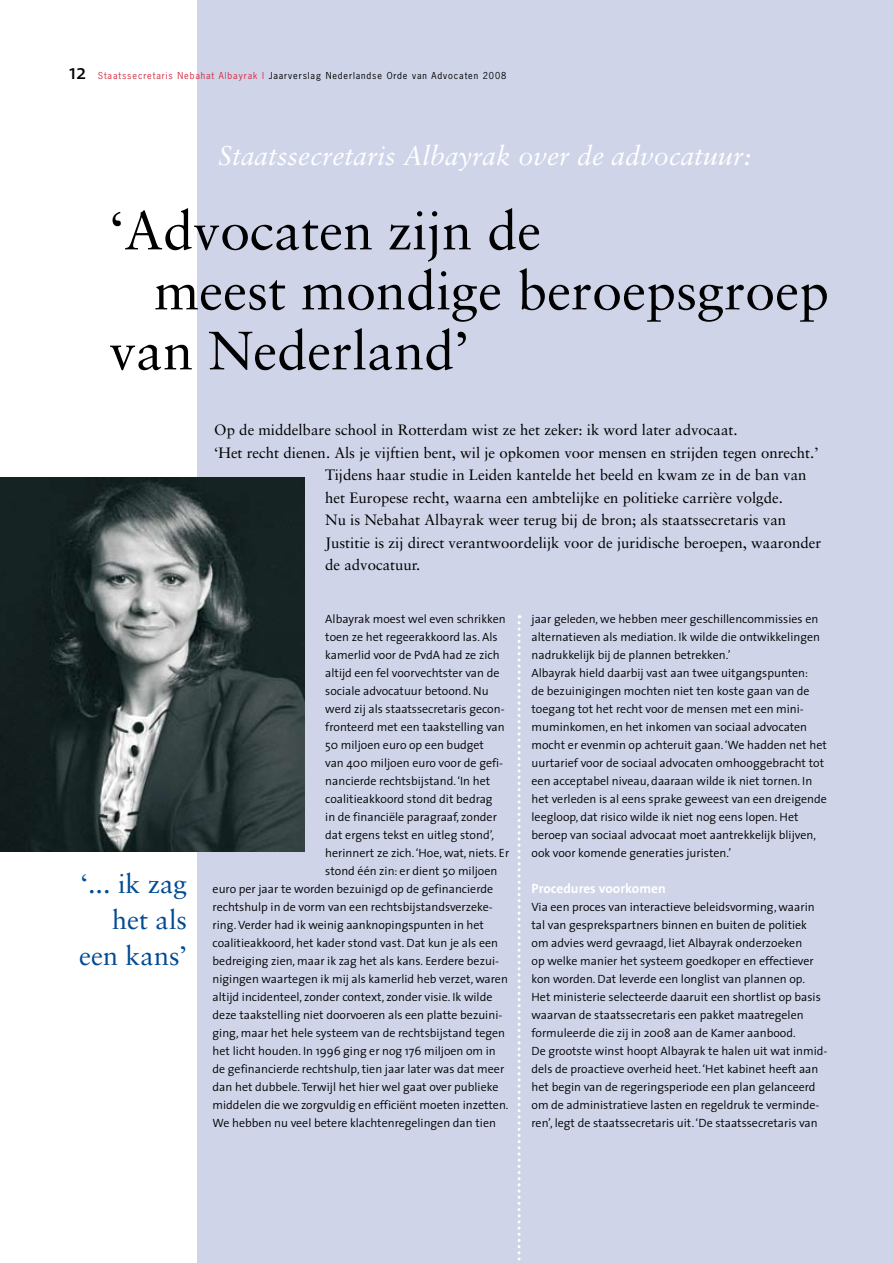
<style>
.page{position:relative;width:893px;height:1263px;background:#fff}
.page>*{position:absolute;margin:0;border:0;box-sizing:border-box;transform-origin:0 0}
.t1{font:54px "Sabon";color:#000}
.t2{font:italic 27px "Sabon";color:#fff}
.t3{font:27px/36px "Sabon";color:#004b93;text-align:right}
.t4{font:21px "The Sans";color:#000}
.t5{font:15px "Sabon";color:#000}
.t6{font:700 13.5px "The Sans";color:#fff}
.t7{font:300 12px/18px "The Sans";color:#000}
.t8{font:9px "News Gothic";letter-spacing:.1em;color:#000}
.s1{color:#d22d40}
</style>
<div class="page">
<div style="left:197px;top:0;width:696px;height:1263px;background:#cfd4e8"></div>
<img style="left:0;top:478px;width:304px;height:374px">
<svg style="left:518px;top:615px;width:3px;height:646px"></svg>
<h3 class="t4" style="left:69px;top:55px;width:19px">12</h3>
<p class="t8" style="left:98px;top:70px;width:410px"><span class="s1">Staatssecretaris Nebahat Albayrak |</span> Jaarverslag Nederlandse Orde van Advocaten 2008</p>
<h2 class="t2" style="left:219px;top:140px;width:534px">Staatssecretaris Albayrak over de advocatuur:</h2>
<h1 class="t1" style="left:109px;top:198px;width:433px">‘Advocaten zijn de</h1>
<h1 class="t1" style="left:154px;top:258px;width:676px">meest mondige beroepsgroep</h1>
<h1 class="t1" style="left:109px;top:318px;width:362px">van Nederland’</h1>
<h2 class="t3" style="left:79px;top:865px;width:110px">‘... ik zag het als een kans’</h2>
<p class="t5" style="left:214px;top:421px;width:525px">Op de middelbare school in Rotterdam wist ze het zeker: ik word later advocaat.</p>
<p class="t5" style="left:214px;top:443px;width:606px">‘Het recht dienen. Als je vijftien bent, wil je opkomen voor mensen en strijden tegen onrecht.’</p>
<p class="t5" style="left:325px;top:466px;width:483px">Tijdens haar studie in Leiden kantelde het beeld en kwam ze in de ban van</p>
<p class="t5" style="left:325px;top:488px;width:459px">het Europese recht, waarna een ambtelijke en politieke carrière volgde.</p>
<p class="t5" style="left:325px;top:511px;width:462px">Nu is Nebahat Albayrak weer terug bij de bron; als staatssecretaris van</p>
<p class="t5" style="left:325px;top:533px;width:497px">Justitie is zij direct verantwoordelijk voor de juridische beroepen, waaronder</p>
<p class="t5" style="left:325px;top:556px;width:97px">de advocatuur.</p>
<p class="t7" style="left:325px;top:610px;width:182px">Albayrak moest wel even schrikken</p>
<p class="t7" style="left:325px;top:628px;width:174px">toen ze het regeerakkoord las. Als</p>
<p class="t7" style="left:325px;top:646px;width:176px">kamerlid voor de PvdA had ze zich</p>
<p class="t7" style="left:325px;top:664px;width:176px">altijd een fel voorvechtster van de</p>
<p class="t7" style="left:325px;top:682px;width:165px">sociale advocatuur betoond. Nu</p>
<p class="t7" style="left:325px;top:700px;width:181px">werd zij als staatssecretaris gecon-</p>
<p class="t7" style="left:325px;top:718px;width:181px">fronteerd met een taakstelling van</p>
<p class="t7" style="left:325px;top:736px;width:160px">50 miljoen euro op een budget</p>
<p class="t7" style="left:325px;top:754px;width:179px">van 400 miljoen euro voor de gefi-</p>
<p class="t7" style="left:325px;top:772px;width:166px">nancierde rechtsbijstand. ‘In het</p>
<p class="t7" style="left:325px;top:790px;width:169px">coalitieakkoord stond dit bedrag</p>
<p class="t7" style="left:325px;top:808px;width:173px">in de financiële paragraaf, zonder</p>
<p class="t7" style="left:325px;top:826px;width:170px">dat ergens tekst en uitleg stond’,</p>
<p class="t7" style="left:325px;top:844px;width:185px">herinnert ze zich. ‘Hoe, wat, niets. Er</p>
<p class="t7" style="left:325px;top:862px;width:174px">stond één zin: er dient 50 miljoen</p>
<p class="t7" style="left:213px;top:880px;width:282px">euro per jaar te worden bezuinigd op de gefinancierde</p>
<p class="t7" style="left:213px;top:898px;width:282px">rechtshulp in de vorm van een rechtsbijstandsverzeke-</p>
<p class="t7" style="left:213px;top:916px;width:273px">ring. Verder had ik weinig aanknopingspunten in het</p>
<p class="t7" style="left:213px;top:934px;width:287px">coalitieakkoord, het kader stond vast. Dat kun je als een</p>
<p class="t7" style="left:213px;top:952px;width:288px">bedreiging zien, maar ik zag het als kans. Eerdere bezui-</p>
<p class="t7" style="left:213px;top:970px;width:297px">nigingen waartegen ik mij als kamerlid heb verzet, waren</p>
<p class="t7" style="left:213px;top:988px;width:281px">altijd incidenteel, zonder context, zonder visie. Ik wilde</p>
<p class="t7" style="left:213px;top:1006px;width:291px">deze taakstelling niet doorvoeren als een platte bezuini-</p>
<p class="t7" style="left:213px;top:1024px;width:294px">ging, maar het hele systeem van de rechtsbijstand tegen</p>
<p class="t7" style="left:213px;top:1042px;width:285px">het licht houden. In 1996 ging er nog 176 miljoen om in</p>
<p class="t7" style="left:213px;top:1060px;width:293px">de gefinancierde rechtshulp, tien jaar later was dat meer</p>
<p class="t7" style="left:213px;top:1078px;width:287px">dan het dubbele. Terwijl het hier wel gaat over publieke</p>
<p class="t7" style="left:213px;top:1096px;width:297px">middelen die we zorgvuldig en efficiënt moeten inzetten.</p>
<p class="t7" style="left:213px;top:1114px;width:285px">We hebben nu veel betere klachtenregelingen dan tien</p>
<p class="t7" style="left:531px;top:610px;width:297px">jaar geleden, we hebben meer geschillencommissies en alternatieven als mediation. Ik wilde die ontwikkelingen nadrukkelijk bij de plannen betrekken.’<br>Albayrak hield daarbij vast aan twee uitgangspunten:<br>de bezuinigingen mochten niet ten koste gaan van de toegang tot het recht voor de mensen met een mini&shy;muminkomen, en het inkomen van sociaal advocaten mocht er evenmin op achteruit gaan. ‘We hadden net het uurtarief voor de sociaal advocaten omhooggebracht tot een acceptabel niveau, daaraan wilde ik niet tornen. In het verleden is al eens sprake geweest van een dreigende leegloop, dat risico wilde ik niet nog eens lopen. Het beroep van sociaal advocaat moet aantrekkelijk blijven, ook voor komende generaties juristen.’</p>
<p class="t6" style="left:531px;top:877px;width:136px">Procedures voorkomen</p>
<p class="t7" style="left:531px;top:898px;width:297px">Via een proces van interactieve beleidsvorming, waarin tal van gesprekspartners binnen en buiten de politiek<br>om advies werd gevraagd, liet Albayrak onderzoeken<br>op welke manier het systeem goedkoper en effectiever kon worden. Dat leverde een longlist van plannen op.<br>Het ministerie selecteerde daaruit een shortlist op basis waarvan de staatssecretaris een pakket maatregelen formuleerde die zij in 2008 aan de Kamer aanbood.<br>De grootste winst hoopt Albayrak te halen uit wat inmid&shy;dels de proactieve overheid heet. ‘Het kabinet heeft aan het begin van de regeringsperiode een plan gelanceerd om de administratieve lasten en regeldruk te verminde&shy;ren’, legt de staatssecretaris uit. ‘De staatssecretaris van</p>
</div>
